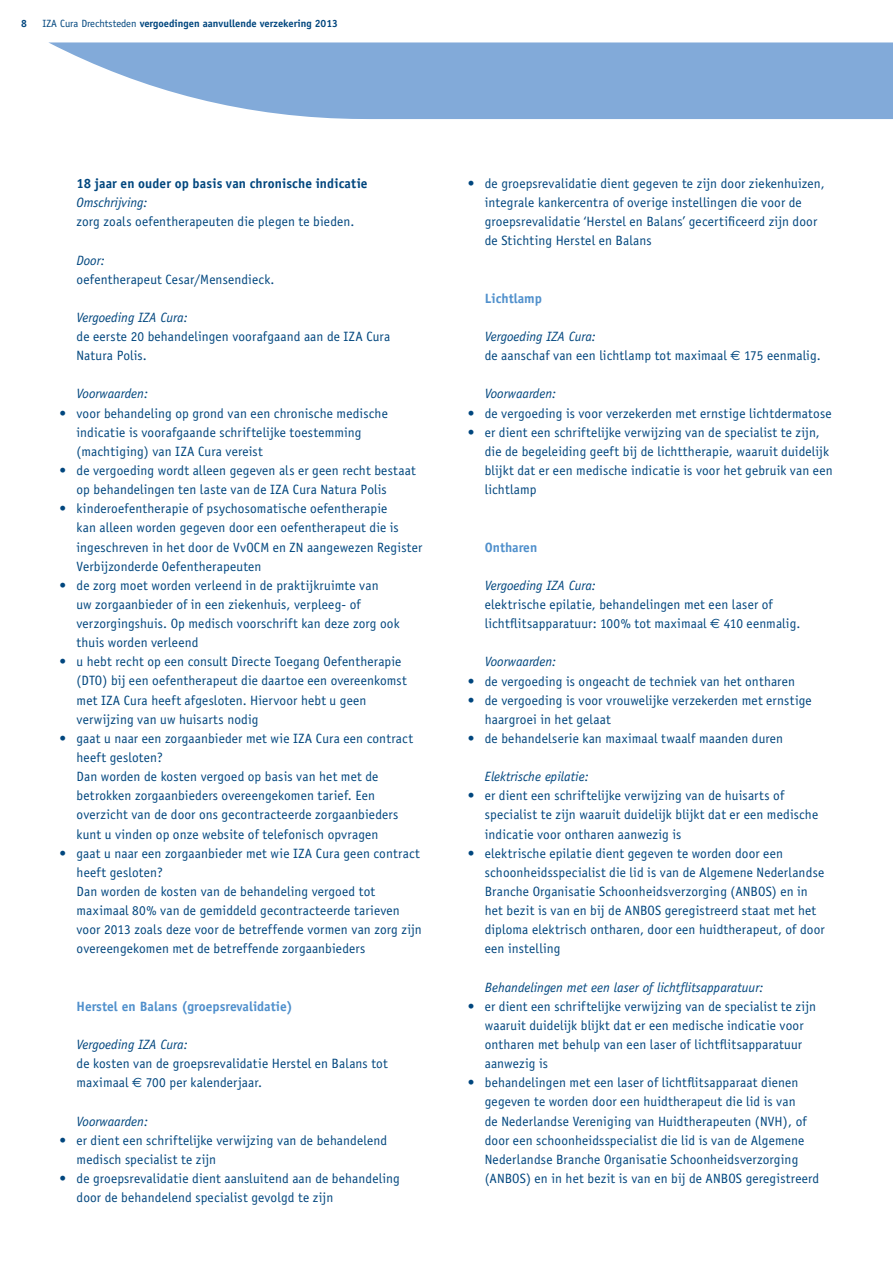
<style>
.page{position:relative;width:893px;height:1263px;background:#fff}
.page>*{position:absolute;margin:0;border:0;box-sizing:border-box;transform-origin:0 0}
.t1{font:13.5px/19.2px "Officina Sans";letter-spacing:.01em;color:#00467e}
.t2{font:italic 13.5px "Officina Sans";color:#00467e}
.t3{font:700 13.5px "Officina Sans";color:#5090cc}
.t4{font:700 13.5px "Officina Sans";letter-spacing:.01em;color:#00467e}
.t5{font:700 10.5px "Officina Sans";color:#00467e}
.s1{font-weight:400}
.s2{font-family:"Euro Sans"}
.s3{font-style:italic}
</style>
<div class="page">
<svg style="left:48px;top:42px;width:845px;height:77px;background:#91b4dd"></svg>
<p class="t5" style="left:21px;top:17px;width:7px">8</p>
<p class="t5" style="left:43px;top:17px;width:297px"><span class="s1">IZA Cura Drechtsteden</span> vergoedingen aanvullende verzekering 2013</p>
<p class="t4" style="left:77px;top:175px;width:293px">18 jaar en ouder op basis van chronische indicatie</p>
<p class="t2" style="left:77px;top:195px;width:72px">Omschrijving:</p>
<p class="t1" style="left:77px;top:212px;width:279px">zorg zoals oefentherapeuten die plegen te bieden.</p>
<p class="t2" style="left:77px;top:252px;width:30px">Door:</p>
<p class="t1" style="left:77px;top:269px;width:199px">oefentherapeut Cesar/Mensendieck.</p>
<p class="t2" style="left:77px;top:309px;width:113px">Vergoeding IZA Cura:</p>
<p class="t1" style="left:77px;top:327px;width:315px">de eerste 20 behandelingen voorafgaand aan de IZA Cura<br>Natura Polis.</p>
<p class="t2" style="left:77px;top:386px;width:73px">Voorwaarden:</p>
<p class="t1" style="left:77px;top:403px;width:313px;text-indent:-17px">• voor behandeling op grond van een chronische medische indicatie is voorafgaande schriftelijke toestemming (machtiging) van IZA Cura vereist</p>
<p class="t1" style="left:77px;top:461px;width:341px;text-indent:-17px">• de vergoeding wordt alleen gegeven als er geen recht bestaat op behandelingen ten laste van de IZA Cura Natura Polis</p>
<p class="t1" style="left:77px;top:499px;width:347px;text-indent:-17px">• kinderoefentherapie of psychosomatische oefentherapie<br>kan alleen worden gegeven door een oefentherapeut die is ingeschreven in het door de VvOCM en ZN aangewezen Register Verbijzonderde Oefentherapeuten</p>
<p class="t1" style="left:77px;top:576px;width:325px;text-indent:-17px">• de zorg moet worden verleend in de praktijkruimte van<br>uw zorgaanbieder of in een ziekenhuis, verpleeg- of verzorgingshuis. Op medisch voorschrift kan deze zorg ook thuis worden verleend</p>
<p class="t1" style="left:77px;top:652px;width:332px;text-indent:-17px">• u hebt recht op een consult Directe Toegang Oefentherapie (DTO) bij een oefentherapeut die daartoe een overeenkomst met IZA Cura heeft afgesloten. Hiervoor hebt u geen verwijzing van uw huisarts nodig</p>
<p class="t1" style="left:77px;top:729px;width:338px;text-indent:-17px">• gaat u naar een zorgaanbieder met wie IZA Cura een contract heeft gesloten?<br>Dan worden de kosten vergoed op basis van het met de betrokken zorgaanbieders overeengekomen tarief. Een overzicht van de door ons gecontracteerde zorgaanbieders kunt u vinden op onze website of telefonisch opvragen</p>
<p class="t1" style="left:77px;top:843px;width:347px;text-indent:-17px">• gaat u naar een zorgaanbieder met wie IZA Cura geen contract heeft gesloten?<br>Dan worden de kosten van de behandeling vergoed tot maximaal 80% van de gemiddeld gecontracteerde tarieven voor 2013 zoals deze voor de betreffende vormen van zorg zijn overeengekomen met de betreffende zorgaanbieders</p>
<p class="t3" style="left:77px;top:998px;width:218px">Herstel en Balans (groepsrevalidatie)</p>
<p class="t2" style="left:77px;top:1037px;width:113px">Vergoeding IZA Cura:</p>
<p class="t1" style="left:77px;top:1054px;width:313px">de kosten van de groepsrevalidatie Herstel en Balans tot maximaal <span class="s2">€</span> 700 per kalenderjaar.</p>
<p class="t2" style="left:77px;top:1113px;width:73px">Voorwaarden:</p>
<p class="t1" style="left:77px;top:1130px;width:312px;text-indent:-17px">• er dient een schriftelijke verwijzing van de behandelend medisch specialist te zijn</p>
<p class="t1" style="left:77px;top:1169px;width:325px;text-indent:-17px">• de groepsrevalidatie dient aansluitend aan de behandeling door de behandelend specialist gevolgd te zijn</p>
<p class="t1" style="left:485px;top:174px;width:341px;text-indent:-17px">• de groepsrevalidatie dient gegeven te zijn door ziekenhuizen, integrale kankercentra of overige instellingen die voor de groepsrevalidatie ‘Herstel en Balans’ gecertificeerd zijn door de Stichting Herstel en Balans</p>
<p class="t3" style="left:485px;top:290px;width:59px">Lichtlamp</p>
<p class="t1" style="left:485px;top:327px;width:337px"><span class="s3">Vergoeding IZA Cura:<br></span>de aanschaf van een lichtlamp tot maximaal <span class="s2">€</span> 175 eenmalig.</p>
<p class="t2" style="left:485px;top:386px;width:73px">Voorwaarden:</p>
<p class="t1" style="left:468px;top:403px;width:365px">• de vergoeding is voor verzekerden met ernstige lichtdermatose</p>
<p class="t1" style="left:485px;top:423px;width:349px;text-indent:-17px">• er dient een schriftelijke verwijzing van de specialist te zijn, die de begeleiding geeft bij de lichttherapie, waaruit duidelijk blijkt dat er een medische indicatie is voor het gebruik van een lichtlamp</p>
<p class="t3" style="left:485px;top:538px;width:54px">Ontharen</p>
<p class="t2" style="left:485px;top:577px;width:113px">Vergoeding IZA Cura:</p>
<p class="t1" style="left:485px;top:595px;width:317px">elektrische epilatie, behandelingen met een laser of lichtflitsapparatuur: 100% tot maximaal <span class="s2">€</span> 410 eenmalig.</p>
<p class="t2" style="left:485px;top:654px;width:73px">Voorwaarden:</p>
<p class="t1" style="left:468px;top:671px;width:329px">• de vergoeding is ongeacht de techniek van het ontharen</p>
<p class="t1" style="left:485px;top:690px;width:329px;text-indent:-17px">• de vergoeding is voor vrouwelijke verzekerden met ernstige haargroei in het gelaat</p>
<p class="t1" style="left:468px;top:729px;width:317px">• de behandelserie kan maximaal twaalf maanden duren</p>
<p class="t2" style="left:485px;top:769px;width:105px">Elektrische epilatie:</p>
<p class="t1" style="left:485px;top:786px;width:335px;text-indent:-17px">• er dient een schriftelijke verwijzing van de huisarts of specialist te zijn waaruit duidelijk blijkt dat er een medische indicatie voor ontharen aanwezig is</p>
<p class="t1" style="left:485px;top:843px;width:341px;text-indent:-17px">• elektrische epilatie dient gegeven te worden door een schoonheidsspecialist die lid is van de Algemene Nederlandse Branche Organisatie Schoonheidsverzorging (ANBOS) en in het bezit is van en bij de ANBOS geregistreerd staat met het diploma elektrisch ontharen, door een huidtherapeut, of door een instelling</p>
<p class="t2" style="left:485px;top:979px;width:280px">Behandelingen met een laser of lichtflitsapparatuur:</p>
<p class="t1" style="left:485px;top:997px;width:333px;text-indent:-17px">• er dient een schriftelijke verwijzing van de specialist te zijn waaruit duidelijk blijkt dat er een medische indicatie voor ontharen met behulp van een laser of lichtflitsapparatuur aanwezig is</p>
<p class="t1" style="left:485px;top:1073px;width:336px;text-indent:-17px">• behandelingen met een laser of lichtflitsapparaat dienen gegeven te worden door een huidtherapeut die lid is van<br>de Nederlandse Vereniging van Huidtherapeuten (NVH), of door een schoonheidsspecialist die lid is van de Algemene Nederlandse Branche Organisatie Schoonheidsverzorging (ANBOS) en in het bezit is van en bij de ANBOS geregistreerd</p>
</div>
